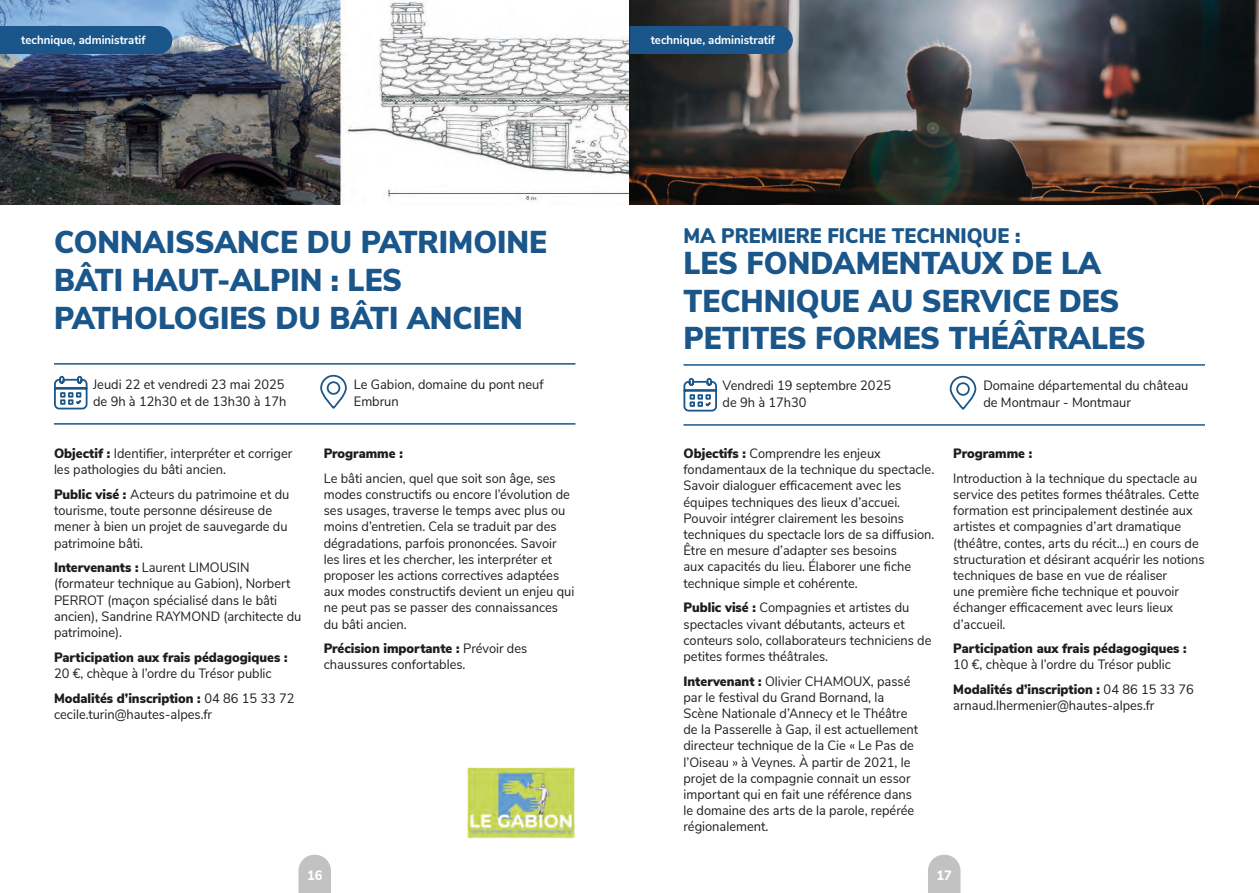
<style>
.page{position:relative;width:1259px;height:893px;background:#fff}
.page>*{position:absolute;margin:0;border:0;box-sizing:border-box;transform-origin:0 0}
.t1{font:900 31.5px/37.8px "Nunito Sans";color:#1a568a;scale:.95 1}
.t2{font:900 21px "Nunito Sans";color:#1a568a;scale:.95 1}
.t3{font:13.5px/16.2px "Nunito Sans";color:#1d1d1b;scale:.95 1}
.t4{font:900 13.5px "Nunito Sans";color:#1d1d1b;scale:.95 1}
.t5{font:800 13.5px "Nunito Sans";color:#fff;scale:.95 1}
.t6{font:700 12px "Nunito Sans";color:#fff;scale:.95 1}
.s1{font-weight:900}
</style>
<div class="page">
<svg style="left:298px;top:855px;width:33px;height:38px"></svg>
<svg style="left:928px;top:855px;width:32px;height:38px"></svg>
<svg style="left:54px;top:375px;width:34px;height:35px"></svg>
<div style="left:327px;top:381px;width:13px;height:14px;border:2px solid #1a568a;border-radius:50%"></div>
<div style="left:320px;top:375px;width:27px;height:34px;border:2px solid #1a568a;border-radius:12px"></div>
<img style="left:0;top:0;width:629px;height:205px">
<svg style="left:683px;top:377px;width:34px;height:35px"></svg>
<div style="left:956px;top:382px;width:13px;height:14px;border:2px solid #1a568a;border-radius:50%"></div>
<div style="left:949px;top:376px;width:27px;height:34px;border:2px solid #1a568a;border-radius:12px"></div>
<img style="left:629px;top:0;width:630px;height:205px">
<hr style="left:54px;top:363px;width:521px;height:2px;background:#1a568a">
<hr style="left:54px;top:423px;width:521px;height:2px;background:#1a568a">
<hr style="left:683px;top:364px;width:522px;height:2px;background:#1a568a">
<hr style="left:683px;top:424px;width:522px;height:2px;background:#1a568a">
<div style="left:0;top:26px;width:172px;height:28px;background:#1a568a"></div>
<div style="left:629px;top:26px;width:164px;height:28px;background:#1a568a"></div>
<img style="left:466px;top:767px;width:109px;height:72px">
<p class="t6" style="left:21px;top:31px;width:132px">technique, administratif</p>
<p class="t6" style="left:651px;top:31px;width:132px">technique, administratif</p>
<h1 class="t1" style="left:54px;top:222px;width:520px">CONNAISSANCE DU PATRIMOINE<br>BÂTI HAUT-ALPIN : LES<br>PATHOLOGIES DU BÂTI ANCIEN</h1>
<p class="t3" style="left:93px;top:376px;width:205px">Jeudi 22 et vendredi 23 mai 2025 de 9h à 12h30 et de 13h30 à 17h</p>
<p class="t3" style="left:354px;top:376px;width:201px">Le Gabion, domaine du pont neuf<br>Embrun</p>
<p class="t3" style="left:54px;top:444px;width:252px"><span class="s1">Objectif :</span> Identifier, interpréter et corriger les pathologies du bâti ancien.</p>
<p class="t3" style="left:54px;top:485px;width:249px"><span class="s1">Public visé :</span> Acteurs du patrimoine et du tourisme, toute personne désireuse de mener à bien un projet de sauvegarde du patrimoine bâti.</p>
<p class="t3" style="left:54px;top:559px;width:262px"><span class="s1">Intervenants :</span> Laurent LIMOUSIN (formateur technique au Gabion), Norbert PERROT (maçon spécialisé dans le bâti ancien), Sandrine RAYMOND (architecte du patrimoine).</p>
<p class="t4" style="left:54px;top:647px;width:247px">Participation aux frais pédagogiques :</p>
<p class="t3" style="left:54px;top:660px;width:255px;line-height:24.8px">20 €, chèque à l’ordre du Trésor public<br><span class="s1">Modalités d’inscription :</span> 04 86 15 33 72</p>
<p class="t3" style="left:54px;top:705px;width:168px">cecile.turin@hautes-alpes.fr</p>
<p class="t4" style="left:324px;top:443px;width:85px">Programme :</p>
<p class="t3" style="left:324px;top:469px;width:265px">Le bâti ancien, quel que soit son âge, ses modes constructifs ou encore l’évolution de ses usages, traverse le temps avec plus ou moins d’entretien. Cela se traduit par des dégradations, parfois prononcées. Savoir les lires et les chercher, les interpréter et proposer les actions correctives adaptées aux modes constructifs devient un enjeu qui ne peut pas se passer des connaissances du bâti ancien.</p>
<p class="t3" style="left:324px;top:640px;width:216px"><span class="s1">Précision importante :</span> Prévoir des chaussures confortables.</p>
<h2 class="t2" style="left:683px;top:220px;width:356px">MA PREMIERE FICHE TECHNIQUE :</h2>
<h1 class="t1" style="left:683px;top:243px;width:488px">LES FONDAMENTAUX DE LA<br>TECHNIQUE AU SERVICE DES<br>PETITES FORMES THÉÂTRALES</h1>
<p class="t3" style="left:722px;top:377px;width:179px">Vendredi 19 septembre 2025 de 9h à 17h30</p>
<p class="t3" style="left:983px;top:377px;width:217px">Domaine départemental du château de Montmaur - Montmaur</p>
<p class="t3" style="left:683px;top:444px;width:266px"><span class="s1">Objectifs :</span> Comprendre les enjeux fondamentaux de la technique du spectacle.<br>Savoir dialoguer efficacement avec les équipes techniques des lieux d’accuei.<br>Pouvoir intégrer clairement les besoins techniques du spectacle lors de sa diffusion.<br>Être en mesure d’adapter ses besoins<br>aux capacités du lieu. Élaborer une fiche technique simple et cohérente.</p>
<p class="t3" style="left:683px;top:599px;width:262px"><span class="s1">Public visé :</span> Compagnies et artistes du spectacles vivant débutants, acteurs et conteurs solo, collaborateurs techniciens de petites formes théâtrales.</p>
<p class="t3" style="left:683px;top:672px;width:248px"><span class="s1">Intervenant :</span> Olivier CHAMOUX, passé par le festival du Grand Bornand, la Scène Nationale d’Annecy et le Théâtre de la Passerelle à Gap, il est actuellement directeur technique de la Cie « Le Pas de l’Oiseau » à Veynes. À partir de 2021, le projet de la compagnie connait un essor important qui en fait une référence dans le domaine des arts de la parole, repérée régionalement.</p>
<p class="t4" style="left:953px;top:443px;width:85px">Programme :</p>
<p class="t3" style="left:953px;top:469px;width:266px">Introduction à la technique du spectacle au service des petites formes théâtrales. Cette formation est principalement destinée aux artistes et compagnies d’art dramatique (théâtre, contes, arts du récit…) en cours de structuration et désirant acquérir les notions techniques de base en vue de réaliser<br>une première fiche technique et pouvoir échanger efficacement avec leurs lieux d’accueil.</p>
<p class="t4" style="left:953px;top:639px;width:247px">Participation aux frais pédagogiques :</p>
<p class="t3" style="left:953px;top:651px;width:255px;line-height:24.8px">10 €, chèque à l’ordre du Trésor public<br><span class="s1">Modalités d’inscription :</span> 04 86 15 33 76</p>
<p class="t3" style="left:953px;top:697px;width:213px">arnaud.lhermenier@hautes-alpes.fr</p>
<p class="t5" style="left:307px;top:865px;width:18px">16</p>
<p class="t5" style="left:936px;top:865px;width:18px">17</p>
</div>
